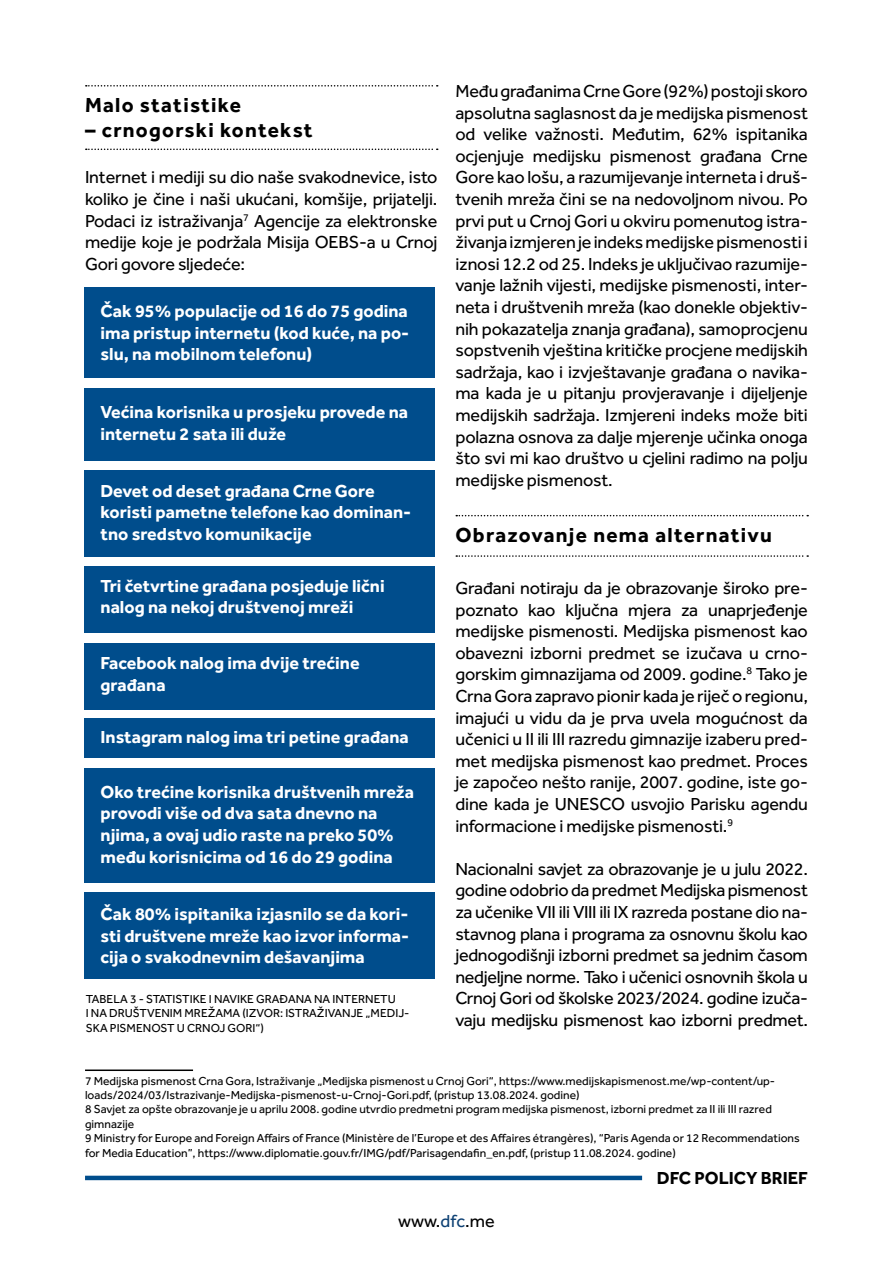
<style>
.page{position:relative;width:893px;height:1263px;background:#fff}
.page>*{position:absolute;margin:0;border:0;box-sizing:border-box;transform-origin:0 0}
.t1{font:700 21px "Effra";letter-spacing:.06em;color:#000}
.t2{font:18px/21.6px "Effra";letter-spacing:-.01em;color:#000;text-align:justify}
.t3{font:700 18px/21.6px "Effra";color:#fff}
.t4{font:700 18px "Effra";color:#000}
.t5{font:12px/14.4px "Effra";color:#000}
.s1{color:#0e4174}
</style>
<div class="page">
<hr style="left:85px;top:1176px;width:557px;height:4px;background:#004d8c">
<hr style="left:85px;top:1069px;width:108px;height:2px;background:#000">
<svg style="left:86px;top:85px;width:352px;height:2px"></svg>
<svg style="left:456px;top:515px;width:352px;height:1px"></svg>
<svg style="left:86px;top:149px;width:352px;height:1px"></svg>
<svg style="left:456px;top:555px;width:352px;height:2px"></svg>
<div style="left:84px;top:287px;width:351px;height:90px;background:#004d8c"></div>
<div style="left:84px;top:718px;width:351px;height:40px;background:#004d8c"></div>
<div style="left:84px;top:768px;width:351px;height:114px;background:#004d8c"></div>
<div style="left:84px;top:388px;width:351px;height:73px;background:#004d8c"></div>
<div style="left:84px;top:470px;width:351px;height:87px;background:#004d8c"></div>
<div style="left:84px;top:566px;width:351px;height:66px;background:#004d8c"></div>
<div style="left:84px;top:643px;width:351px;height:67px;background:#004d8c"></div>
<div style="left:84px;top:892px;width:351px;height:87px;background:#004d8c"></div>
<p class="t1" style="left:85px;top:92px;width:157px">Malo statistike</p>
<p class="t1" style="left:85px;top:117px;width:229px">– crnogorski kontekst</p>
<p class="t2" style="left:85px;top:166px;width:354px">Internet i mediji su dio naše svakodnevice, isto koliko je čine i naši ukućani, komšije, prijatelji.<br>Podaci iz istraživanja<sup>7</sup> Agencije za elektronske medije koje je podržala Misija OEBS-a u Crnoj Gori govore sljedeće:</p>
<p class="t3" style="left:101px;top:300px;width:310px;text-align:justify">Čak 95% populacije od 16 do 75 godina ima pristup internetu (kod kuće, na po&shy;slu, na mobilnom telefonu)</p>
<p class="t3" style="left:101px;top:401px;width:309px">Većina korisnika u prosjeku provede na internetu 2 sata ili duže</p>
<p class="t3" style="left:101px;top:480px;width:312px">Devet od deset građana Crne Gore koristi pametne telefone kao dominan&shy;tno sredstvo komunikacije</p>
<p class="t3" style="left:101px;top:574px;width:286px">Tri četvrtine građana posjeduje lični nalog na nekoj društvenoj mreži</p>
<p class="t3" style="left:101px;top:652px;width:261px">Facebook nalog ima dvije trećine građana</p>
<p class="t3" style="left:101px;top:726px;width:310px">Instagram nalog ima tri petine građana</p>
<p class="t3" style="left:101px;top:780px;width:315px">Oko trećine korisnika društvenih mreža provodi više od dva sata dnevno na njima, a ovaj udio raste na preko 50% među korisnicima od 16 do 29 godina</p>
<p class="t3" style="left:101px;top:903px;width:310px;text-align:justify">Čak 80% ispitanika izjasnilo se da kori&shy;sti društvene mreže kao izvor informa&shy;cija o svakodnevnim dešavanjima</p>
<p class="t5" style="left:86px;top:991px;width:325px">TABELA 3 - STATISTIKE I NAVIKE GRAĐANA NA INTERNETU<br>I NA DRUŠTVENIM MREŽAMA (IZVOR: ISTRAŽIVANJE „MEDIJ-<br>SKA PISMENOST U CRNOJ GORI“)</p>
<p class="t2" style="left:455px;top:80px;width:354px">Među građanima Crne Gore (92%) postoji skoro apsolutna saglasnost da je medijska pismenost od velike važnosti. Međutim, 62% ispitanika ocjenjuje medijsku pismenost građana Crne Gore kao lošu, a razumijevanje interneta i druš&shy;tvenih mreža čini se na nedovoljnom nivou. Po prvi put u Crnoj Gori u okviru pomenutog istra&shy;živanja izmjeren je indeks medijske pismenosti i iznosi 12.2 od 25. Indeks je uključivao razumije&shy;vanje lažnih vijesti, medijske pismenosti, inter&shy;neta i društvenih mreža (kao donekle objektiv&shy;nih pokazatelja znanja građana), samoprocjenu sopstvenih vještina kritičke procjene medijskih sadržaja, kao i izvještavanje građana o navika&shy;ma kada je u pitanju provjeravanje i dijeljenje medijskih sadržaja. Izmjereni indeks može biti polazna osnova za dalje mjerenje učinka onoga što svi mi kao društvo u cjelini radimo na polju medijske pismenost.</p>
<p class="t1" style="left:455px;top:522px;width:318px">Obrazovanje nema alternativu</p>
<p class="t2" style="left:455px;top:577px;width:354px">Građani notiraju da je obrazovanje široko pre&shy;poznato kao ključna mjera za unaprjeđenje medijske pismenosti. Medijska pismenost kao obavezni izborni predmet se izučava u crno&shy;gorskim gimnazijama od 2009. godine.<sup>8</sup> Tako je Crna Gora zapravo pionir kada je riječ o regionu, imajući u vidu da je prva uvela mogućnost da učenici u II ili III razredu gimnazije izaberu pred&shy;met medijska pismenost kao predmet. Proces je započeo nešto ranije, 2007. godine, iste go&shy;dine kada je UNESCO usvojio Parisku agendu informacione i medijske pismenosti.<sup>9</sup></p>
<p class="t2" style="left:455px;top:858px;width:354px">Nacionalni savjet za obrazovanje je u julu 2022. godine odobrio da predmet Medijska pismenost za učenike VII ili VIII ili IX razreda postane dio na&shy;stavnog plana i programa za osnovnu školu kao jednogodišnji izborni predmet sa jednim časom nedjeljne norme. Tako i učenici osnovnih škola u Crnoj Gori od školske 2023/2024. godine izuča&shy;vaju medijsku pismenost kao izborni predmet.</p>
<p class="t5" style="left:85px;top:1073px;width:716px">7 Medijska pismenost Crna Gora, Istraživanje „Medijska pismenost u Crnoj Gori“, https://www.medijskapismenost.me/wp-content/up&shy;loads/2024/03/Istrazivanje-Medijska-pismenost-u-Crnoj-Gori.pdf, (pristup 13.08.2024. godine)<br>8 Savjet za opšte obrazovanje je u aprilu 2008. godine utvrdio predmetni program medijska pismenost, izborni predmet za II ili III razred gimnazije<br>9 Ministry for Europe and Foreign Affairs of France (Ministère de l’Europe et des Affaires étrangères), “Paris Agenda or 12 Recommendations for Media Education”, https://www.diplomatie.gouv.fr/IMG/pdf/Parisagendafin_en.pdf, (pristup 11.08.2024. godine)</p>
<p class="t2" style="left:398px;top:1210px;width:98px">www.<span class="s1">dfc</span>.me</p>
<p class="t4" style="left:657px;top:1167px;width:153px">DFC POLICY BRIEF</p>
</div>
